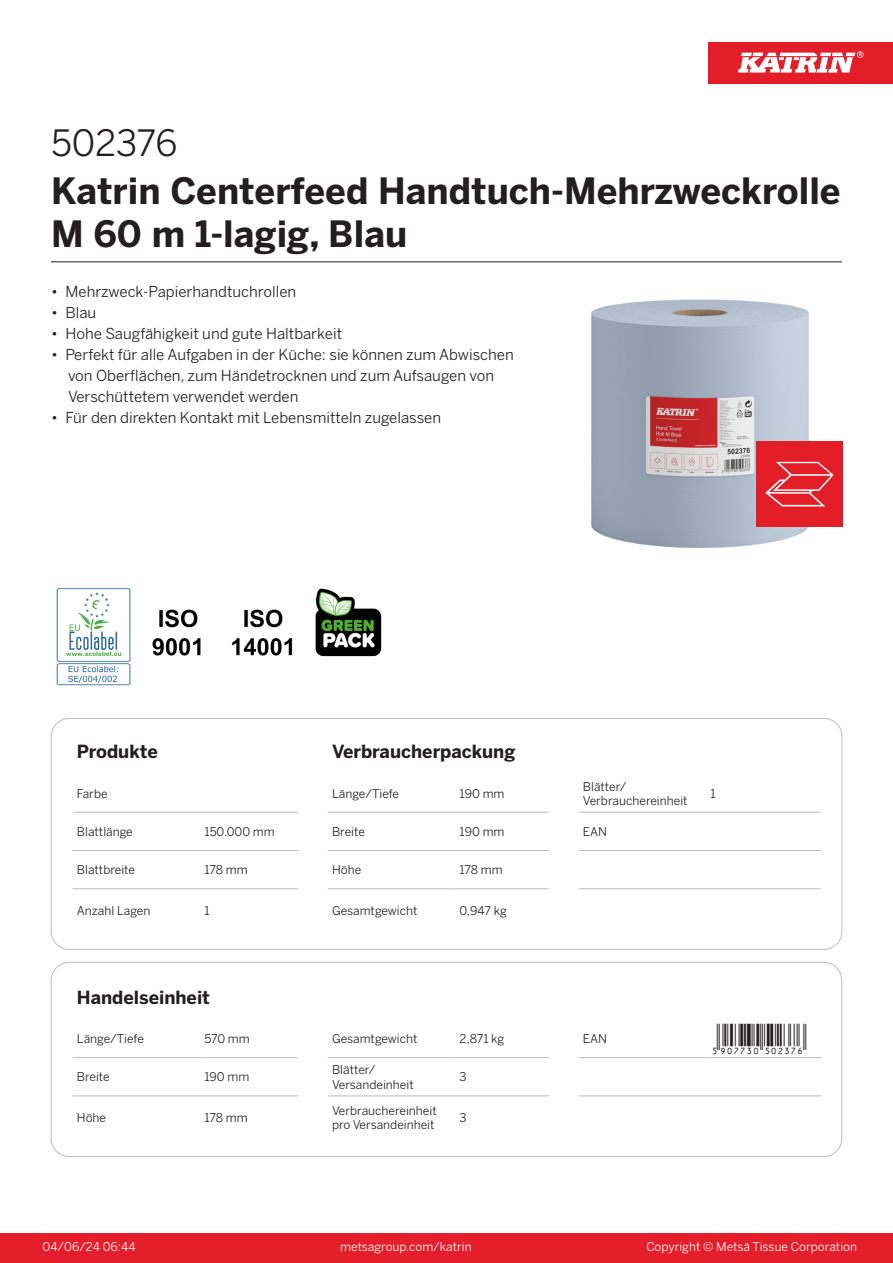
<style>
.page{position:relative;width:893px;height:1263px;background:#fff}
.page>*{position:absolute;margin:0;border:0;box-sizing:border-box;transform-origin:0 0}
.Product_Name{font:700 36px/43.2px "Benton Sans";color:#231f20}
.External_material_co{font:36px "Benton Sans";letter-spacing:-.01em;color:#231f20}
.T_EAN{font:30px "Viisas EAN Matala";color:#231f20}
.T_TableHeader{font:700 18px "Benton Sans";color:#231f20}
.MarketingBullets{font:15px/21px "Benton Sans";color:#231f20}
.T_TableBody{font:12px/14.4px "Benton Sans";color:#231f20}
.t1{font:12px "Benton Sans";color:#fff}
</style>
<div class="page">
<div style="left:0;top:1233px;width:893px;height:30px;background:#e41e2b"></div>
<div style="left:708px;top:43px;width:185px;height:41px;background:#e31e28"></div>
<svg style="left:738px;top:51px;width:126px;height:22px"></svg>
<hr style="left:73px;top:812px;width:127px;height:1px;background:#bcbdc0">
<hr style="left:200px;top:812px;width:98px;height:1px;background:#bcbdc0">
<hr style="left:328px;top:812px;width:127px;height:1px;background:#bcbdc0">
<hr style="left:455px;top:812px;width:94px;height:1px;background:#bcbdc0">
<hr style="left:579px;top:812px;width:127px;height:1px;background:#bcbdc0">
<hr style="left:706px;top:812px;width:115px;height:1px;background:#bcbdc0">
<hr style="left:73px;top:850px;width:127px;height:1px;background:#bcbdc0">
<hr style="left:200px;top:850px;width:98px;height:1px;background:#bcbdc0">
<hr style="left:328px;top:850px;width:127px;height:1px;background:#bcbdc0">
<hr style="left:455px;top:850px;width:94px;height:1px;background:#bcbdc0">
<hr style="left:579px;top:850px;width:127px;height:1px;background:#bcbdc0">
<hr style="left:706px;top:850px;width:115px;height:1px;background:#bcbdc0">
<hr style="left:73px;top:888px;width:127px;height:1px;background:#bcbdc0">
<hr style="left:200px;top:888px;width:98px;height:1px;background:#bcbdc0">
<hr style="left:328px;top:888px;width:127px;height:1px;background:#bcbdc0">
<hr style="left:455px;top:888px;width:94px;height:1px;background:#bcbdc0">
<hr style="left:579px;top:888px;width:127px;height:1px;background:#bcbdc0">
<hr style="left:706px;top:888px;width:115px;height:1px;background:#bcbdc0">
<div style="left:51px;top:718px;width:791px;height:231px;border:1px solid #bcbdc0;border-radius:18px"></div>
<hr style="left:73px;top:1057px;width:127px;height:1px;background:#bcbdc0">
<hr style="left:200px;top:1057px;width:98px;height:1px;background:#bcbdc0">
<hr style="left:328px;top:1057px;width:127px;height:1px;background:#bcbdc0">
<hr style="left:455px;top:1057px;width:94px;height:1px;background:#bcbdc0">
<hr style="left:579px;top:1057px;width:127px;height:1px;background:#bcbdc0">
<hr style="left:706px;top:1057px;width:115px;height:1px;background:#bcbdc0">
<hr style="left:73px;top:1095px;width:127px;height:1px;background:#bcbdc0">
<hr style="left:200px;top:1095px;width:98px;height:1px;background:#bcbdc0">
<hr style="left:328px;top:1095px;width:127px;height:1px;background:#bcbdc0">
<hr style="left:455px;top:1095px;width:94px;height:1px;background:#bcbdc0">
<hr style="left:579px;top:1095px;width:127px;height:1px;background:#bcbdc0">
<hr style="left:706px;top:1095px;width:115px;height:1px;background:#bcbdc0">
<div style="left:51px;top:962px;width:791px;height:195px;border:1px solid #bcbdc0;border-radius:18px"></div>
<img style="left:591px;top:299px;width:247px;height:249px">
<img style="left:56px;top:588px;width:75px;height:98px">
<img style="left:152px;top:609px;width:49px;height:47px">
<img style="left:232px;top:609px;width:61px;height:47px">
<img style="left:315px;top:588px;width:67px;height:69px">
<img style="left:757px;top:442px;width:85px;height:85px">
<hr style="left:51px;top:261px;width:791px;height:1px;background:#231f20">
<p class="External_material_co" style="left:51px;top:121px;width:128px">502376</p>
<p class="Product_Name" style="left:51px;top:170px;width:791px">Katrin Centerfeed Handtuch-Mehrzweckrolle<br>M 60 m 1-lagig, Blau</p>
<p class="MarketingBullets" style="left:51px;top:281px;width:247px">• Mehrzweck-Papierhandtuchrollen</p>
<p class="MarketingBullets" style="left:51px;top:302px;width:47px">• Blau</p>
<p class="MarketingBullets" style="left:51px;top:323px;width:293px">• Hohe Saugfähigkeit und gute Haltbarkeit</p>
<p class="MarketingBullets" style="left:68px;top:344px;width:447px;text-indent:-17px">• Perfekt für alle Aufgaben in der Küche: sie können zum Abwischen von Oberflächen, zum Händetrocknen und zum Aufsaugen von<br>Verschüttetem verwendet werden</p>
<p class="MarketingBullets" style="left:51px;top:407px;width:392px">• Für den direkten Kontakt mit Lebensmitteln zugelassen</p>
<p class="T_TableHeader" style="left:77px;top:740px;width:82px">Produkte</p>
<p class="T_TableHeader" style="left:332px;top:740px;width:185px">Verbraucherpackung</p>
<p class="T_TableBody" style="left:77px;top:786px;width:32px">Farbe</p>
<p class="T_TableBody" style="left:332px;top:786px;width:68px">Länge/Tiefe</p>
<p class="T_TableBody" style="left:460px;top:786px;width:46px">190 mm</p>
<p class="T_TableBody" style="left:583px;top:779px;width:45px">Blätter/</p>
<p class="T_TableBody" style="left:583px;top:793px;width:106px">Verbrauchereinheit</p>
<p class="T_TableBody" style="left:77px;top:824px;width:57px">Blattlänge</p>
<p class="T_TableBody" style="left:204px;top:824px;width:72px">150.000 mm</p>
<p class="T_TableBody" style="left:332px;top:824px;width:34px">Breite</p>
<p class="T_TableBody" style="left:460px;top:824px;width:46px">190 mm</p>
<p class="T_TableBody" style="left:583px;top:824px;width:26px">EAN</p>
<p class="T_TableBody" style="left:77px;top:863px;width:60px">Blattbreite</p>
<p class="T_TableBody" style="left:204px;top:863px;width:45px">178 mm</p>
<p class="T_TableBody" style="left:332px;top:863px;width:31px">Höhe</p>
<p class="T_TableBody" style="left:460px;top:863px;width:45px">178 mm</p>
<p class="T_TableBody" style="left:77px;top:903px;width:75px">Anzahl Lagen</p>
<p class="T_TableBody" style="left:204px;top:903px;width:7px">1</p>
<p class="T_TableBody" style="left:332px;top:903px;width:87px">Gesamtgewicht</p>
<p class="T_TableBody" style="left:460px;top:903px;width:49px">0,947 kg</p>
<p class="T_TableBody" style="left:710px;top:786px;width:7px">1</p>
<p class="T_TableHeader" style="left:77px;top:986px;width:135px">Handelseinheit</p>
<p class="T_TableBody" style="left:77px;top:1032px;width:68px">Länge/Tiefe</p>
<p class="T_TableBody" style="left:204px;top:1032px;width:47px">570 mm</p>
<p class="T_TableBody" style="left:332px;top:1032px;width:87px">Gesamtgewicht</p>
<p class="T_TableBody" style="left:460px;top:1032px;width:46px">2,871 kg</p>
<p class="T_TableBody" style="left:583px;top:1032px;width:26px">EAN</p>
<p class="T_EAN" style="left:710px;top:1023px;width:97px">*5907730502376*</p>
<p class="T_TableBody" style="left:77px;top:1070px;width:34px">Breite</p>
<p class="T_TableBody" style="left:204px;top:1070px;width:46px">190 mm</p>
<p class="T_TableBody" style="left:332px;top:1063px;width:45px">Blätter/</p>
<p class="T_TableBody" style="left:332px;top:1077px;width:83px">Versandeinheit</p>
<p class="T_TableBody" style="left:460px;top:1070px;width:9px">3</p>
<p class="T_TableBody" style="left:77px;top:1110px;width:31px">Höhe</p>
<p class="T_TableBody" style="left:204px;top:1110px;width:45px">178 mm</p>
<p class="T_TableBody" style="left:332px;top:1103px;width:106px">Verbrauchereinheit pro Versandeinheit</p>
<p class="T_TableBody" style="left:460px;top:1110px;width:9px">3</p>
<p class="t1" style="left:43px;top:1239px;width:95px">04/06/24 06:44</p>
<p class="t1" style="left:340px;top:1239px;width:133px">metsagroup.com/katrin</p>
<p class="t1" style="left:646px;top:1239px;width:212px">Copyright © Metsä Tissue Corporation</p>
</div>
